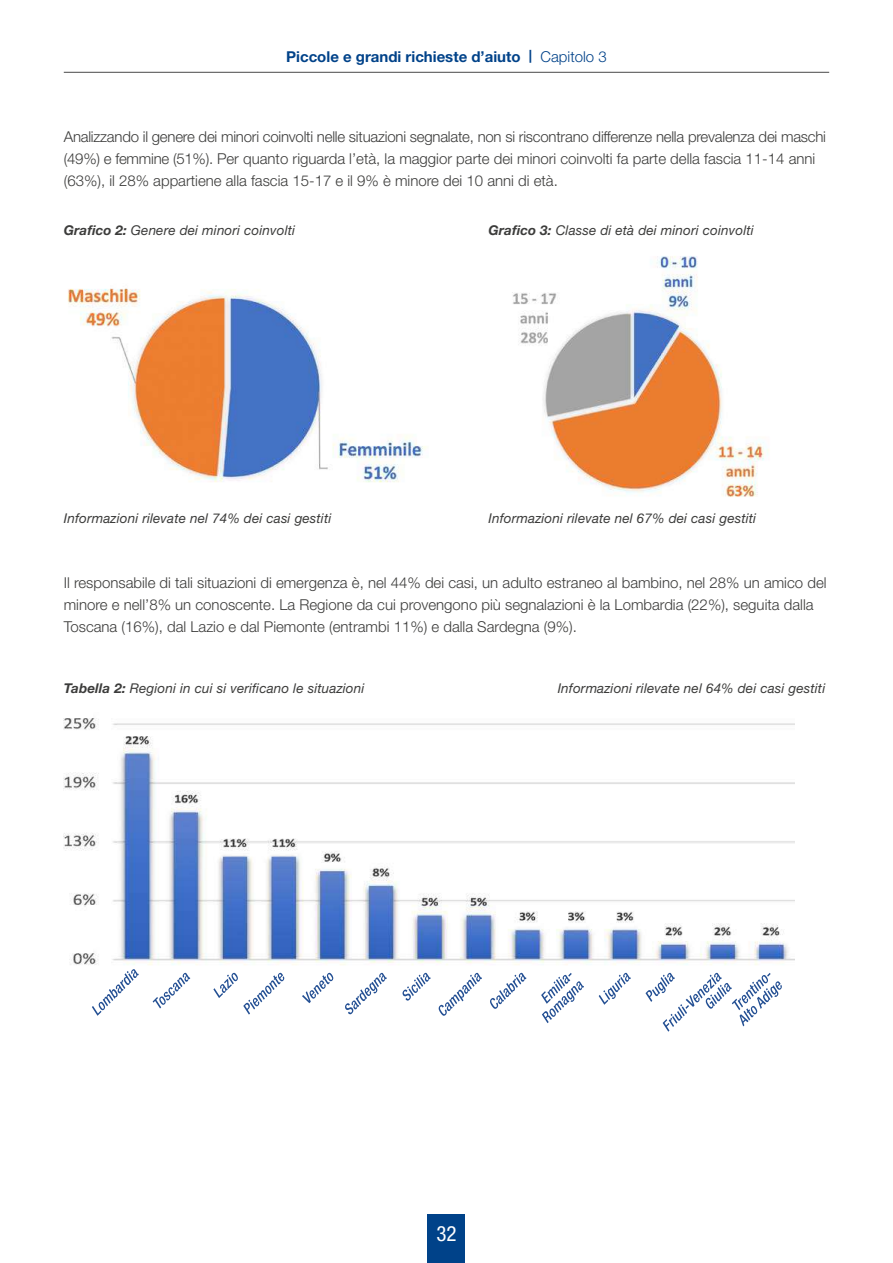
<style>
.page{position:relative;width:893px;height:1263px;background:#fff}
.page>*{position:absolute;margin:0;border:0;box-sizing:border-box;transform-origin:0 0}
.t1{font:condensed 21px "Helvetica Neue LT Std";color:#fff}
.t2{font:300 15px/21.8px "Helvetica Neue LT Std";color:#3c3c3b}
.t3{font:700 15px "Helvetica Neue LT Std";color:#004289}
.t4{font:italic 13.5px "Helvetica Neue LT Std";letter-spacing:.01em;color:#3c3c3b}
.s1{font-size:12.9px}
.s2{font-weight:300}
.s3{font-weight:700}
</style>
<div class="page">
<hr style="left:64px;top:72px;width:765px;height:1px;background:#4a4a49">
<div style="left:428px;top:1214px;width:37px;height:49px;background:#004289"></div>
<img style="left:64px;top:718px;width:730px;height:247px">
<img style="left:512px;top:256px;width:257px;height:241px">
<img style="left:67px;top:288px;width:360px;height:195px">
<svg style="left:302px;top:972px;width:32px;height:31px"></svg>
<svg style="left:92px;top:969px;width:47px;height:47px"></svg>
<svg style="left:541px;top:973px;width:43px;height:50px"></svg>
<svg style="left:213px;top:972px;width:72px;height:43px"></svg>
<svg style="left:438px;top:972px;width:44px;height:44px"></svg>
<svg style="left:402px;top:972px;width:29px;height:29px"></svg>
<svg style="left:153px;top:972px;width:37px;height:36px"></svg>
<svg style="left:490px;top:972px;width:36px;height:37px"></svg>
<svg style="left:345px;top:972px;width:42px;height:43px"></svg>
<svg style="left:599px;top:972px;width:32px;height:33px"></svg>
<svg style="left:645px;top:972px;width:137px;height:60px"></svg>
<p class="t3" style="left:286px;top:47px;width:322px">Piccole e grandi richieste d’aiuto <span class="s1">|</span> <span class="s2">Capitolo 3</span></p>
<p class="t2" style="left:64px;top:126px;width:764px">Analizzando il genere dei minori coinvolti nelle situazioni segnalate, non si riscontrano differenze nella prevalenza dei maschi (49%) e femmine (51%). Per quanto riguarda l’età, la maggior parte dei minori coinvolti fa parte della fascia 11-14 anni (63%), il 28% appartiene alla fascia 15-17 e il 9% è minore dei 10 anni di età.</p>
<p class="t4" style="left:64px;top:222px;width:233px"><span class="s3">Grafico 2:</span> Genere dei minori coinvolti</p>
<p class="t4" style="left:489px;top:222px;width:267px"><span class="s3">Grafico 3:</span> Classe di età dei minori coinvolti</p>
<p class="t4" style="left:64px;top:510px;width:269px">Informazioni rilevate nel 74% dei casi gestiti</p>
<p class="t4" style="left:489px;top:510px;width:269px">Informazioni rilevate nel 67% dei casi gestiti</p>
<p class="t2" style="left:64px;top:571px;width:764px">Il responsabile di tali situazioni di emergenza è, nel 44% dei casi, un adulto estraneo al bambino, nel 28% un amico del minore e nell’8% un conoscente. La Regione da cui provengono più segnalazioni è la Lombardia (22%), seguita dalla<br>Toscana (16%), dal Lazio e dal Piemonte (entrambi 11%) e dalla Sardegna (9%).</p>
<p class="t4" style="left:64px;top:680px;width:302px"><span class="s3">Tabella 2:</span> Regioni in cui si verificano le situazioni</p>
<p class="t4" style="left:558px;top:680px;width:269px">Informazioni rilevate nel 64% dei casi gestiti</p>
<h1 class="t1" style="left:436px;top:1221px;width:22px">32</h1>
</div>
